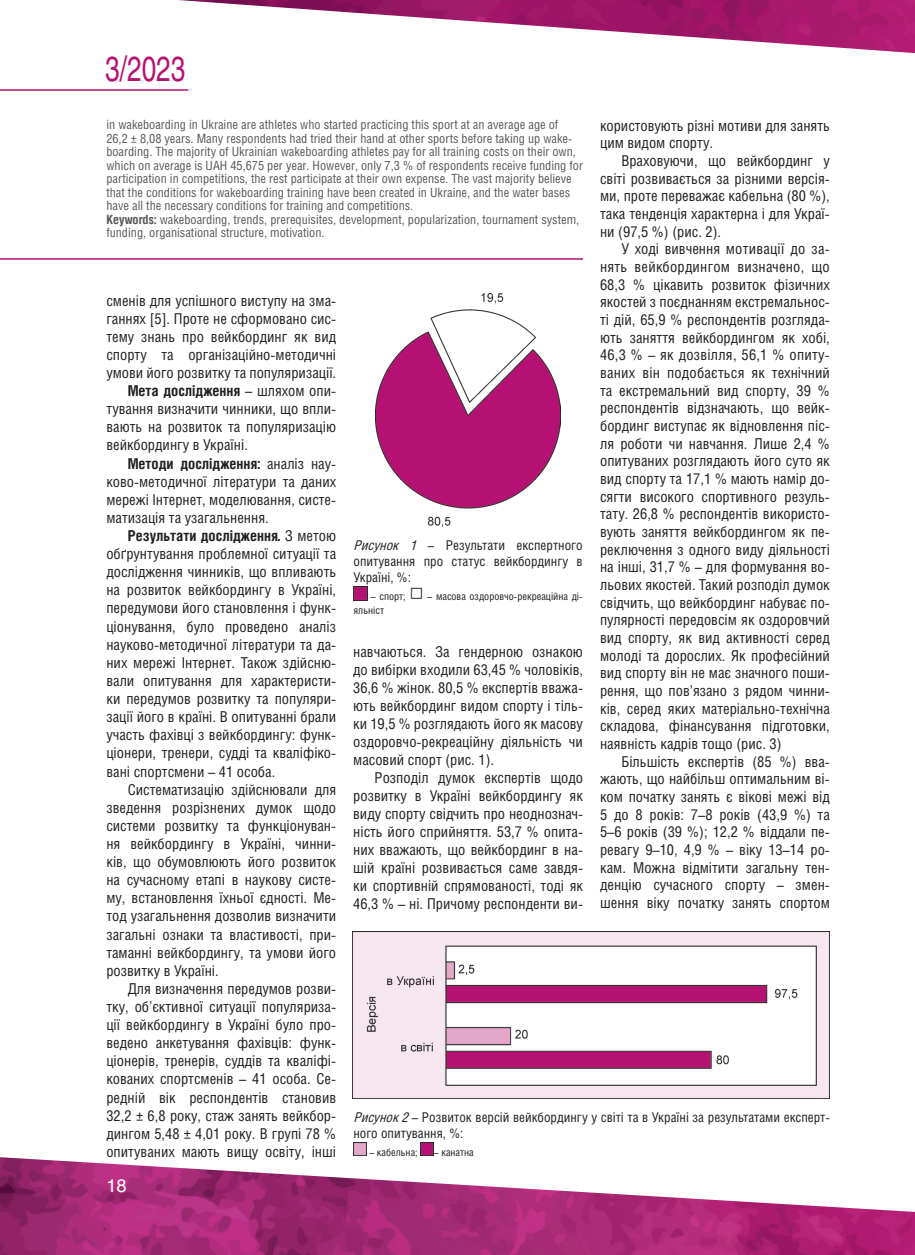
<style>
.page{position:relative;width:915px;height:1255px;background:#fff}
.page>*{position:absolute;margin:0;border:0;box-sizing:border-box;transform-origin:0 0}
.t1{font:34.5px "Helios C";color:#b51172;scale:.75 1}
.t2{font:18px "Helios C";color:#fff}
.t3{font:15px/17.7px "Helios Cond C";color:#231f20;text-align:justify}
.t4{font:700 15px "Helios Cond C";color:#231f20}
.t5{font:13.5px/16.2px "Helios Cond C";color:#231f20;text-align:justify}
.t6{font:12.75px/13.5px "Helios Cond C";color:#57585a}
.t7{font:10.5px/13.5px "Helios Cond C";color:#231f20}
.s1{font-weight:700}
.s2{font-weight:400}
.s3{font-style:italic}
.s4{font-family:"Matematika";font-size:19.5px}
</style>
<div class="page">
<img style="left:178px;top:0;width:736px;height:53px">
<img style="left:0;top:1157px;width:914px;height:97px">
<hr style="left:0;top:89px;width:188px;height:2px;background:#b51172">
<hr style="left:0;top:258px;width:583px;height:2px;background:#b51172">
<img style="left:353px;top:586px;width:14px;height:14px">
<img style="left:375px;top:293px;width:185px;height:233px">
<img style="left:353px;top:1142px;width:14px;height:13px">
<svg style="left:420px;top:1142px;width:13px;height:13px"></svg>
<img style="left:352px;top:931px;width:477px;height:167px">
<h1 class="t1" style="left:105px;top:48px;width:108px">3/2023</h1>
<p class="t3" style="left:600px;top:116px;width:231px">користовують різні мотиви для занять цим видом спорту.</p>
<p class="t3" style="left:600px;top:152px;width:231px;text-indent:21px">Враховуючи, що вейкбординг у світі розвивається за різними версія&shy;ми, проте переважає кабельна (80 %), така тенденція характерна і для Украї&shy;ни (97,5 %) (рис. 2).</p>
<p class="t3" style="left:600px;top:240px;width:231px;text-indent:21px">У ході вивчення мотивації до за&shy;нять вейкбордингом визначено, що 68,3 % цікавить розвиток фізичних якостей з поєднанням екстремальнос&shy;ті дій, 65,9 % респондентів розгляда&shy;ють заняття вейкбордингом як хобі, 46,3 % – як дозвілля, 56,1 % опиту&shy;ваних він подобається як технічний та екстремальний вид спорту, 39 % респондентів відзначають, що вейк&shy;бординг виступає як відновлення піс&shy;ля роботи чи навчання. Лише 2,4 % опитуваних розглядають його суто як вид спорту та 17,1 % мають намір до&shy;сягти високого спортивного резуль&shy;тату. 26,8 % респондентів використо&shy;вують заняття вейкбордингом як пе&shy;реключення з одного виду діяльності на інші, 31,7 % – для формування во&shy;льових якостей. Такий розподіл думок свідчить, що вейкбординг набуває по&shy;пулярності передовсім як оздоровчий вид спорту, як вид активності серед молоді та дорослих. Як професійний вид спорту він не має значного поши&shy;рення, що пов’язано з рядом чинни&shy;ків, серед яких матеріально-технічна складова, фінансування підготовки, наявність кадрів тощо (рис. 3)</p>
<p class="t3" style="left:600px;top:752px;width:231px;text-indent:21px">Більшість експертів (85 %) вва&shy;жають, що найбільш оптимальним ві&shy;ком початку занять є вікові межі від 5 до 8 років: 7–8 років (43,9 %) та 5–6 років (39 %); 12,2 % віддали пе&shy;ревагу 9–10, 4,9 % – віку 13–14 ро&shy;кам. Можна відмітити загальну тен&shy;денцію сучасного спорту – змен&shy;шення віку початку занять спортом</p>
<p class="t6" style="left:106px;top:118px;width:478px">in wakeboarding in Ukraine are athletes who started practicing this sport at an average age of 26,2 ± 8,08 years. Many respondents had tried their hand at other sports before taking up wake&shy;boarding. The majority of Ukrainian wakeboarding athletes pay for all training costs on their own, which on average is UAH 45,675 per year. However, only 7,3 % of respondents receive funding for participation in competitions, the rest participate at their own expense. The vast majority believe that the conditions for wakeboarding training have been created in Ukraine, and the water bases have all the necessary conditions for training and competitions.<br><span class="s1">Keywords:</span> wakeboarding, trends, prerequisites, development, popularization, tournament system, funding, organisational structure, motivation.</p>
<p class="t3" style="left:106px;top:291px;width:231px">сменів для успішного виступу на зма-</p>
<p class="t3" style="left:106px;top:309px;width:231px">ганнях [5]. Проте не сформовано сис-</p>
<p class="t3" style="left:106px;top:327px;width:231px">тему знань про вейкбординг як вид</p>
<p class="t3" style="left:106px;top:345px;width:231px">спорту та організаційно-методичні</p>
<p class="t3" style="left:106px;top:363px;width:231px">умови його розвитку та популяризації.</p>
<p class="t4" style="left:128px;top:382px;width:210px">Мета дослідження <span class="s2">– шляхом опи-</span></p>
<p class="t3" style="left:106px;top:400px;width:231px">тування визначити чинники, що впли-</p>
<p class="t3" style="left:106px;top:418px;width:231px">вають на розвиток та популяризацію</p>
<p class="t3" style="left:106px;top:436px;width:143px">вейкбордингу в Україні.</p>
<p class="t4" style="left:128px;top:454px;width:210px">Методи дослідження: <span class="s2">аналіз нау-</span></p>
<p class="t3" style="left:106px;top:472px;width:231px">ково-методичної літератури та даних</p>
<p class="t3" style="left:106px;top:490px;width:231px">мережі Інтернет, моделювання, систе-</p>
<p class="t3" style="left:106px;top:508px;width:164px">матизація та узагальнення.</p>
<p class="t4" style="left:128px;top:526px;width:210px">Результати дослідження. <span class="s2">З метою</span></p>
<p class="t3" style="left:106px;top:544px;width:231px">обґрунтування проблемної ситуації та</p>
<p class="t3" style="left:106px;top:562px;width:231px">дослідження чинників, що впливають</p>
<p class="t3" style="left:106px;top:581px;width:231px">на розвиток вейкбордингу в Україні,</p>
<p class="t3" style="left:106px;top:599px;width:231px">передумови його становлення і функ-</p>
<p class="t3" style="left:106px;top:617px;width:231px">ціонування, було проведено аналіз</p>
<p class="t3" style="left:106px;top:635px;width:231px">науково-методичної літератури та да-</p>
<p class="t3" style="left:106px;top:653px;width:231px">них мережі Інтернет. Також здійсню-</p>
<p class="t3" style="left:106px;top:671px;width:231px">вали опитування для характеристи-</p>
<p class="t3" style="left:106px;top:689px;width:231px">ки передумов розвитку та популяри-</p>
<p class="t3" style="left:106px;top:707px;width:231px">зації його в країні. В опитуванні брали</p>
<p class="t3" style="left:106px;top:725px;width:231px">участь фахівці з вейкбордингу: функ-</p>
<p class="t3" style="left:106px;top:744px;width:231px">ціонери, тренери, судді та кваліфіко-</p>
<p class="t3" style="left:106px;top:762px;width:170px">вані спортсмени – 41 особа.</p>
<p class="t3" style="left:128px;top:780px;width:210px">Систематизацію здійснювали для</p>
<p class="t3" style="left:106px;top:798px;width:231px">зведення розрізнених думок щодо</p>
<p class="t3" style="left:106px;top:816px;width:231px">системи розвитку та функціонуван-</p>
<p class="t3" style="left:106px;top:834px;width:231px">ня вейкбордингу в Україні, чинни-</p>
<p class="t3" style="left:106px;top:852px;width:231px">ків, що обумовлюють його розвиток</p>
<p class="t3" style="left:106px;top:870px;width:231px">на сучасному етапі в наукову систе-</p>
<p class="t3" style="left:106px;top:888px;width:231px">му, встановлення їхньої єдності. Ме-</p>
<p class="t3" style="left:106px;top:906px;width:231px">тод узагальнення дозволив визначити</p>
<p class="t3" style="left:106px;top:925px;width:231px">загальні ознаки та властивості, при-</p>
<p class="t3" style="left:106px;top:943px;width:231px">таманні вейкбордингу, та умови його</p>
<p class="t3" style="left:106px;top:961px;width:114px">розвитку в Україні.</p>
<p class="t3" style="left:128px;top:979px;width:210px">Для визначення передумов розви-</p>
<p class="t3" style="left:106px;top:997px;width:231px">тку, об’єктивної ситуації популяриза-</p>
<p class="t3" style="left:106px;top:1015px;width:231px">ції вейкбордингу в Україні було про-</p>
<p class="t3" style="left:106px;top:1033px;width:231px">ведено анкетування фахівців: функ-</p>
<p class="t3" style="left:106px;top:1051px;width:231px">ціонерів, тренерів, суддів та кваліфі-</p>
<p class="t3" style="left:106px;top:1069px;width:231px">кованих спортсменів – 41 особа. Се-</p>
<p class="t3" style="left:106px;top:1088px;width:231px">редній вік респондентів становив</p>
<p class="t3" style="left:106px;top:1106px;width:231px">32,2 ± 6,8 року, стаж занять вейкбор-</p>
<p class="t3" style="left:106px;top:1124px;width:231px">дингом 5,48 ± 4,01 року. В групі 78 %</p>
<p class="t3" style="left:106px;top:1142px;width:231px">опитуваних мають вищу освіту, інші</p>
<p class="t5" style="left:353px;top:537px;width:230px"><span class="s3">Рисунок 1</span> – Результати експертного опитування про статус вейкбордингу в Україні, %:</p>
<p class="t7" style="left:353px;top:589px;width:230px;text-indent:17px">– спорт; <span class="s4">9</span> – масова оздоровчо-рекреаційна ді&shy;яльніст</p>
<p class="t3" style="left:353px;top:642px;width:231px">навчаються. За гендерною ознакою до вибірки входили 63,45 % чоловіків, 36,6 % жінок. 80,5 % експертів вважа&shy;ють вейкбординг видом спорту і тіль&shy;ки 19,5 % розглядають його як масову оздоровчо-рекреаційну діяльність чи масовий спорт (рис. 1).</p>
<p class="t3" style="left:353px;top:768px;width:231px;text-indent:21px">Розподіл думок експертів щодо розвитку в Україні вейкбордингу як виду спорту свідчить про неоднознач&shy;ність його сприйняття. 53,7 % опита&shy;них вважають, що вейкбординг в на&shy;шій країні розвивається саме завдя&shy;ки спортивній спрямованості, тоді як 46,3 % – ні. Причому респонденти ви-</p>
<p class="t5" style="left:353px;top:1108px;width:478px"><span class="s3">Рисунок2</span>– Розвиток версій вейкбордингу у світі та в Україні за результатами експерт&shy;ного опитування, %:</p>
<p class="t7" style="left:369px;top:1144px;width:50px">– кабельна;</p>
<p class="t7" style="left:433px;top:1144px;width:41px">– канатна</p>
<p class="t2" style="left:106px;top:1175px;width:22px">18</p>
</div>
